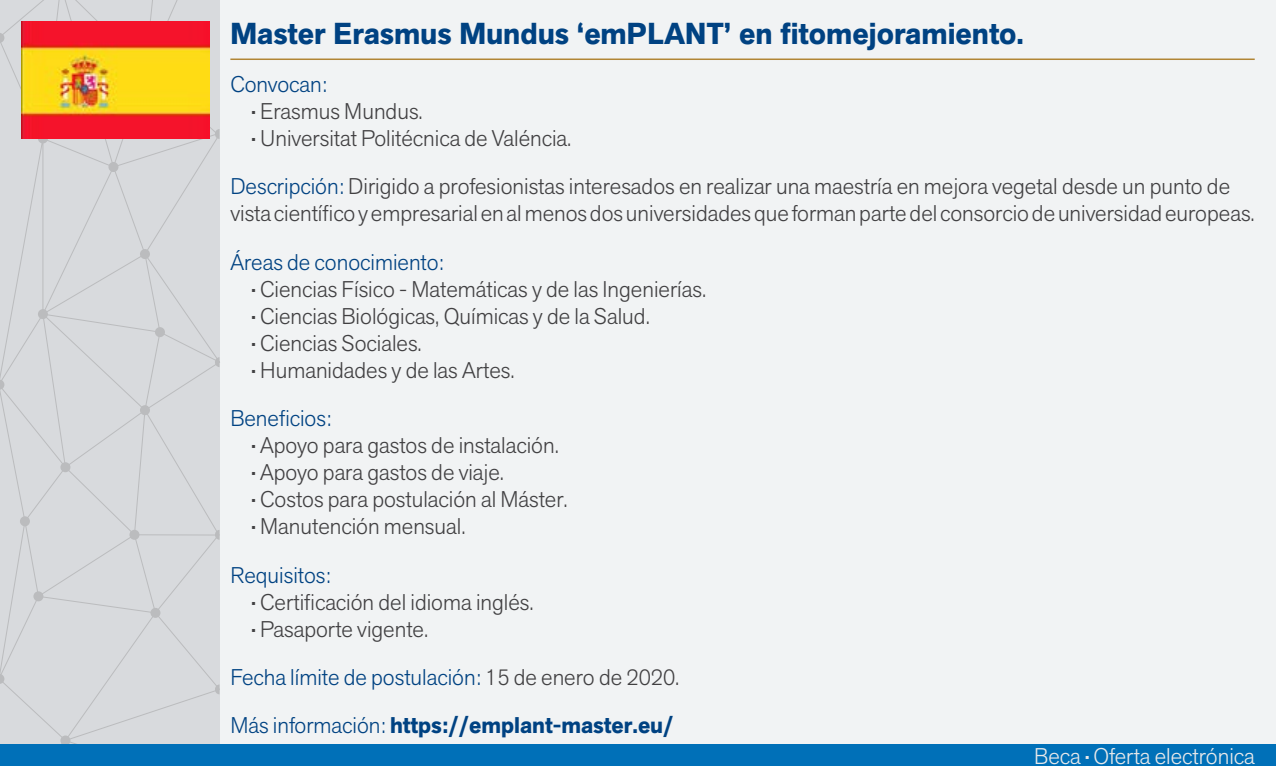
<style>
.page{position:relative;width:1276px;height:766px;background:#fff}
.page>*{position:absolute;margin:0;border:0;box-sizing:border-box;transform-origin:0 0}
.t1{font:700 30px "Akzid Grtsk Next";color:#004282}
.t2{font:300 22.5px/48.3px "Akzid Grtsk Next";color:#414042}
.t3{font:300 22.5px/48.3px "Akzid Grtsk Next";color:#004282}
.t4{font:300 22.5px "Akzid Grtsk Next";color:#e9e9ea}
.s1{color:#004282}
.s2{color:#414042}
.s3{font-weight:700}
</style>
<div class="page">
<div style="left:220px;top:0;width:1056px;height:765px;background:#f1f3f4"></div>
<div style="left:0;top:0;width:220px;height:744px;background:#d8dadd"></div>
<div style="left:0;top:744px;width:1276px;height:21px;background:#0070b8"></div>
<hr style="left:230px;top:58px;width:1024px;height:2px;background:#b18535">
<img style="left:21px;top:21px;width:188px;height:118px">
<h1 class="t1" style="left:230px;top:14px;width:795px">Master Erasmus Mundus ‘emPLANT’ en fitomejoramiento.</h1>
<p class="t3" style="left:230px;top:60px;width:98px">Convocan:</p>
<p class="t2" style="left:252px;top:87px;width:173px">• Erasmus Mundus.</p>
<p class="t2" style="left:230px;top:114px;width:1001px;text-indent:21px">• Universitat Politécnica de Valéncia.<br><span class="s1">Descripción:</span> Dirigido a profesionistas interesados en realizar una maestría en mejora vegetal desde un punto de</p>
<p class="t2" style="left:230px;top:189px;width:1026px">vista científico y empresarial en al menos dos universidades que forman parte del consorcio de universidad europeas.</p>
<p class="t3" style="left:230px;top:237px;width:215px">Áreas de conocimiento:</p>
<p class="t2" style="left:252px;top:264px;width:456px">• Ciencias Físico - Matemáticas y de las Ingenierías.</p>
<p class="t2" style="left:252px;top:291px;width:400px">• Ciencias Biológicas, Químicas y de la Salud.</p>
<p class="t2" style="left:252px;top:318px;width:172px">• Ciencias Sociales.</p>
<p class="t2" style="left:252px;top:345px;width:264px">• Humanidades y de las Artes.</p>
<p class="t3" style="left:230px;top:394px;width:102px">Beneficios:</p>
<p class="t2" style="left:252px;top:421px;width:309px">• Apoyo para gastos de instalación.</p>
<p class="t2" style="left:252px;top:448px;width:254px">• Apoyo para gastos de viaje.</p>
<p class="t2" style="left:252px;top:475px;width:318px">• Costos para postulación al Máster.</p>
<p class="t2" style="left:252px;top:502px;width:215px">• Manutención mensual.</p>
<p class="t3" style="left:230px;top:550px;width:102px">Requisitos:</p>
<p class="t2" style="left:252px;top:577px;width:284px">• Certificación del idioma inglés.</p>
<p class="t3" style="left:230px;top:604px;width:450px;text-indent:21px"><span class="s2">• Pasaporte vigente.<br></span>Fecha límite de postulación: <span class="s2">15 de enero de 2020.<br></span>Más información: <span class="s3">https://emplant-master.eu/</span></p>
<p class="t4" style="left:1034px;top:741px;width:222px">Beca • Oferta electrónica</p>
</div>
